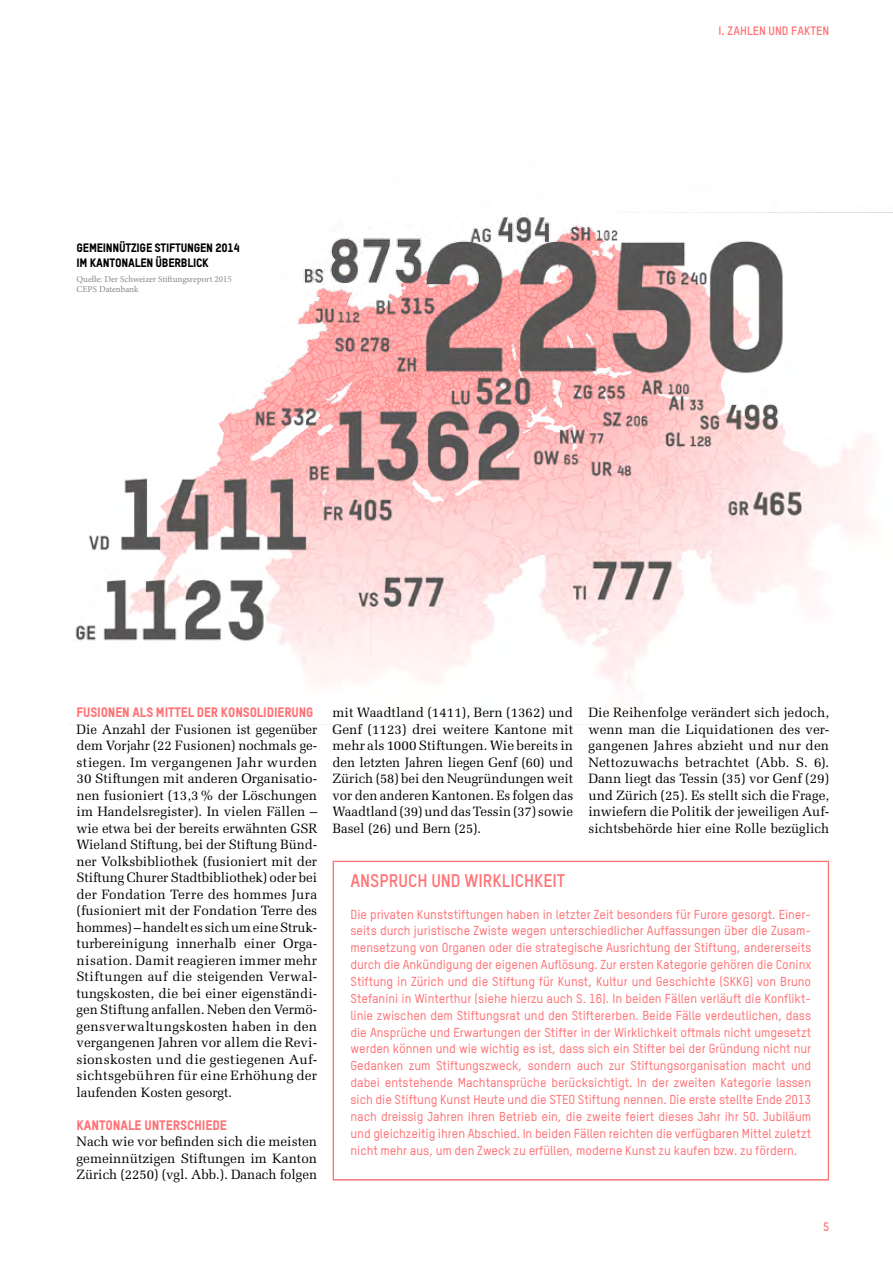
<style>
.page{position:relative;width:893px;height:1263px;background:#fff}
.page>*{position:absolute;margin:0;border:0;box-sizing:border-box;transform-origin:0 0}
.Absatzformat_3{font:700 18px "TSTAR";letter-spacing:-.005em;color:#ff7276}
.Absatzformat_3-2{font:13.5px/16.5px "Melior";letter-spacing:-.005em;color:#000;text-align:justify}
.lauftext_schwarz{font:13.5px "TSTAR Headline";letter-spacing:-.01em;color:#ff7276}
.Absatzformat_3-3{font:500 12.75px/16.8px "TSTAR";letter-spacing:-.005em;color:#ff7276;text-align:justify}
.t1{font:12px "TSTAR Headline";letter-spacing:-.02em;color:#000}
.t2{font:700 12px "TSTAR";color:#ff7276}
.t3{font:9px "Minion Pro";color:#878787}
.s1{font-size:13.35px}
</style>
<div class="page">
<img style="left:68px;top:212px;width:825px;height:513px">
<div style="left:333px;top:861px;width:495px;height:319px;border:1px solid #ff7276"></div>
<p class="t1" style="left:77px;top:240px;width:165px">GEMEINNÜTZIGE STIFTUNGEN 2014</p>
<p class="t1" style="left:77px;top:255px;width:134px">IM KANTONALEN ÜBERBLICK</p>
<p class="t3" style="left:77px;top:273px;width:157px">Quelle: Der Schweizer Stiftungsreport 2015</p>
<p class="t3" style="left:77px;top:283px;width:64px">CEPS Datenbank</p>
<p class="t2" style="left:719px;top:23px;width:112px">I. ZAHLEN UND FAKTEN</p>
<p class="lauftext_schwarz" style="left:77px;top:704px;width:239px">FUSIONEN ALS MITTEL DER KONSOLIDIERUNG</p>
<p class="Absatzformat_3-2" style="left:77px;top:721px;width:242px">Die Anzahl der Fusionen ist gegenüber dem Vorjahr (22 Fusionen) nochmals ge&shy;stiegen. Im vergangenen Jahr wurden 30 Stiftungen mit anderen Organisatio&shy;nen fusioniert (13,3% der Löschungen im Handelsregister). In vielen Fällen – wie etwa bei der bereits erwähnten GSR Wieland Stiftung, bei der Stiftung Bünd&shy;ner Volksbibliothek (fusioniert mit der Stiftung Churer Stadtbibliothek) oder bei der Fondation Terre des hommes Jura (fusioniert mit der Fondation Terre des hommes) – handelt es sich um eine Struk&shy;turbereinigung innerhalb einer Orga&shy;nisation. Damit reagieren immer mehr Stiftungen auf die steigenden Verwal&shy;tungskosten, die bei einer eigenständi&shy;gen Stiftung anfallen. Neben den Vermö&shy;gensverwaltungskosten haben in den vergangenen Jahren vor allem die Revi&shy;sionskosten und die gestiegenen Auf&shy;sichtsgebühren für eine Erhöhung der laufenden Kosten gesorgt.</p>
<p class="lauftext_schwarz" style="left:77px;top:1116px;width:152px">KANTONALE UNTERSCHIEDE</p>
<p class="Absatzformat_3-2" style="left:77px;top:1133px;width:242px">Nach wie vor befinden sich die meisten gemeinnützigen Stiftungen im Kanton Zürich (2250) (vgl. Abb.). Danach folgen</p>
<p class="Absatzformat_3-2" style="left:333px;top:704px;width:242px">mit Waadtland (<span class="s1">1411</span>), Bern (<span class="s1">1362</span>) und Genf (<span class="s1">1123</span>) drei weitere Kantone mit mehr als 1000 Stiftungen. Wie bereits in den letzten Jahren liegen Genf (<span class="s1">60</span>) und Zürich (<span class="s1">58</span>) bei den Neugründungen weit vor den anderen Kantonen. Es folgen das Waadtland (<span class="s1">39</span>) und das Tessin (<span class="s1">37</span>) sowie Basel (<span class="s1">26</span>) und Bern (<span class="s1">25</span>).</p>
<p class="Absatzformat_3-2" style="left:588px;top:704px;width:242px">Die Reihenfolge verändert sich jedoch, wenn man die Liquidationen des ver&shy;gangenen Jahres abzieht und nur den Nettozuwachs betrachtet (Abb. S. 6).<br>Dann liegt das Tessin (<span class="s1">35</span>) vor Genf (<span class="s1">29</span>) und Zürich (<span class="s1">25</span>). Es stellt sich die Frage, inwiefern die Politik der jeweiligen Auf&shy;sichtsbehörde hier eine Rolle bezüglich</p>
<p class="Absatzformat_3" style="left:350px;top:870px;width:216px">ANSPRUCH UND WIRKLICHKEIT</p>
<p class="Absatzformat_3-3" style="left:350px;top:905px;width:462px">Die privaten Kunststiftungen haben in letzter Zeit besonders für Furore gesorgt. Einer&shy;seits durch juristische Zwiste wegen unterschiedlicher Auffassungen über die Zusam&shy;mensetzung von Organen oder die strategische Ausrichtung der Stiftung, andererseits durch die Ankündigung der eigenen Auflösung. Zur ersten Kategorie gehören die Coninx Stiftung in Zürich und die Stiftung für Kunst, Kultur und Geschichte (SKKG) von Bruno Stefanini in Winterthur (siehe hierzu auch S. 16). In beiden Fällen verläuft die Konflikt&shy;linie zwischen dem Stiftungsrat und den Stiftererben. Beide Fälle verdeutlichen, dass die Ansprüche und Erwartungen der Stifter in der Wirklichkeit oftmals nicht umgesetzt werden können und wie wichtig es ist, dass sich ein Stifter bei der Gründung nicht nur Gedanken zum Stiftungszweck, sondern auch zur Stiftungsorganisation macht und dabei entstehende Machtansprüche berücksichtigt. In der zweiten Kategorie lassen sich die Stiftung Kunst Heute und die STEO Stiftung nennen. Die erste stellte Ende 2013 nach dreissig Jahren ihren Betrieb ein, die zweite feiert dieses Jahr ihr 50. Jubiläum und gleichzeitig ihren Abschied. In beiden Fällen reichten die verfügbaren Mittel zuletzt nicht mehr aus, um den Zweck zu erfüllen, moderne Kunst zu kaufen bzw. zu fördern.</p>
<p class="t2" style="left:823px;top:1219px;width:8px">5</p>
</div>
